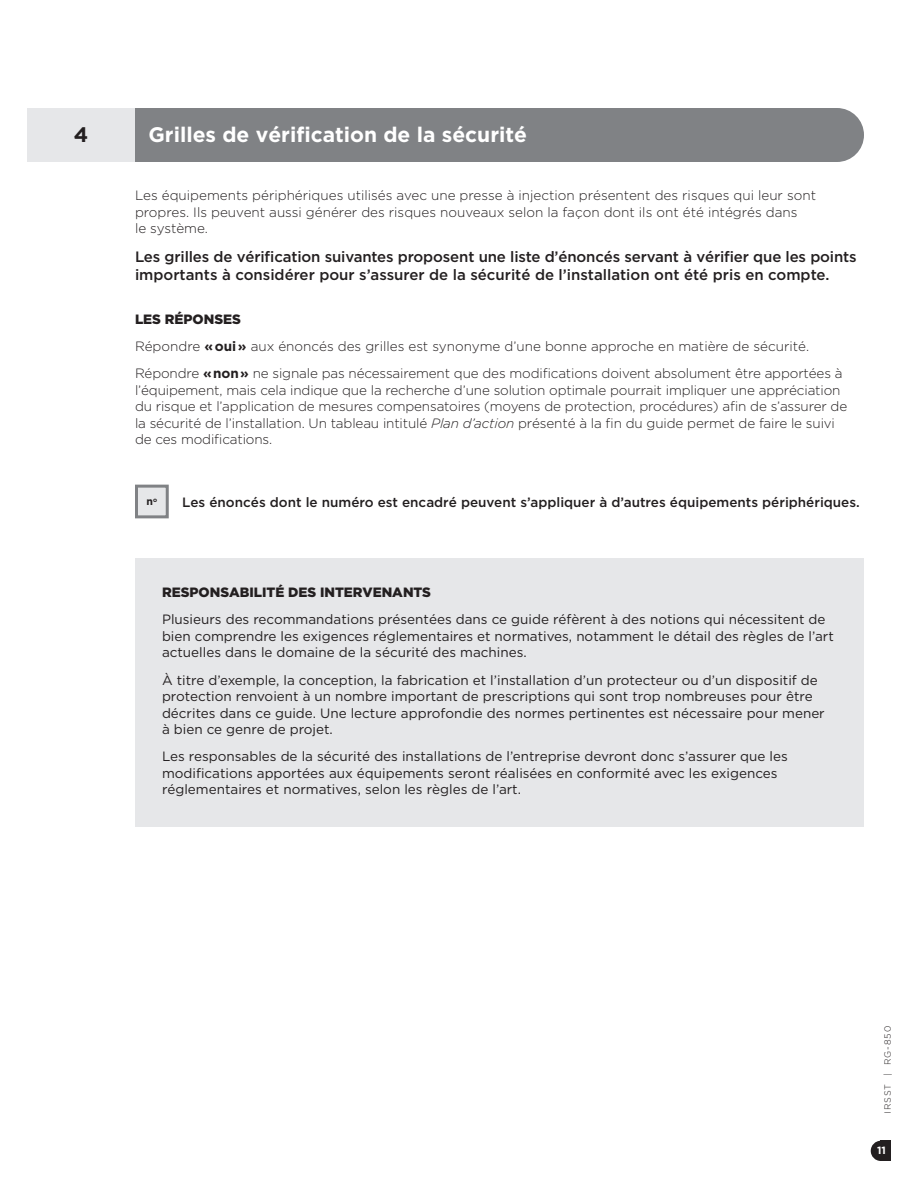
<style>
.page{position:relative;width:918px;height:1188px;background:#fff}
.page>*{position:absolute;margin:0;border:0;box-sizing:border-box;transform-origin:0 0}
.t1{font:700 21px "Gotham HTF";color:#fff}
.t2{font:700 21px "Gotham HTF";color:#231f20}
.t3{font:500 15px/18px "Gotham HTF";letter-spacing:-.01em;color:#231f20}
.t4{font:13.5px/16.5px "Gotham HTF";color:#231f20}
.t5{font:300 13.5px/16.5px "Gotham HTF";letter-spacing:-.01em;color:#231f20}
.t6{font:500 13.5px "Gotham HTF";color:#231f20}
.t7{font:900 13.5px "Gotham HTF";color:#231f20}
.t8{font:700 10.5px "Gotham HTF";color:#fff}
.t9{font:700 10.5px "Gotham HTF";color:#231f20}
.t10{font:300 9px "Gotham HTF";letter-spacing:.1em;color:#231f20}
.t11{font:700 6.15px "Gotham HTF";color:#231f20}
.s1{font-weight:900}
.s2{font-weight:700}
.s3{font-style:italic}
</style>
<div class="page">
<div style="left:881px;top:1141px;width:10px;height:20px;background:#231f20"></div>
<div style="left:871px;top:1141px;width:20px;height:20px;background:#231f20;border-radius:50%"></div>
<div style="left:135px;top:559px;width:729px;height:268px;background:#e6e7e9"></div>
<div style="left:135px;top:108px;width:702px;height:54px;background:#808285"></div>
<div style="left:27px;top:108px;width:108px;height:54px;background:#e6e7e9"></div>
<div style="left:810px;top:108px;width:54px;height:54px;background:#808285;border-radius:50%"></div>
<div style="left:136px;top:486px;width:31px;height:31px;background:#e6e7e9"></div>
<div style="left:135px;top:485px;width:34px;height:33px;border:3px solid #808285"></div>
<h1 class="t2" style="left:74px;top:123px;width:16px">4</h1>
<h1 class="t1" style="left:148px;top:123px;width:380px">Grilles de vérification de la sécurité</h1>
<p class="t5" style="left:135px;top:187px;width:683px">Les équipements périphériques utilisés avec une presse à injection présentent des risques qui leur sont propres. Ils peuvent aussi générer des risques nouveaux selon la façon dont ils ont été intégrés dans<br>le système.</p>
<p class="t3" style="left:135px;top:247px;width:723px">Les grilles de vérification suivantes proposent une liste d’énoncés servant à vérifier que les points importants à considérer pour s’assurer de la sécurité de l’installation ont été pris en compte.</p>
<p class="t5" style="left:135px;top:305px;width:709px;line-height:27.3px"><span class="s1">LES RÉPONSES<br></span>Répondre <span class="s2">«oui»</span> aux énoncés des grilles est synonyme d’une bonne approche en matière de sécurité.<br>Répondre <span class="s2">«non»</span> ne signale pas nécessairement que des modifications doivent absolument être apportées à</p>
<p class="t5" style="left:135px;top:381px;width:714px">l’équipement, mais cela indique que la recherche d’une solution optimale pourrait impliquer une appréciation du risque et l’application de mesures compensatoires (moyens de protection, procédures) afin de s’assurer de la sécurité de l’installation. Un tableau intitulé <span class="s3">Plan d’action</span> présenté à la fin du guide permet de faire le suivi de ces modifications.</p>
<p class="t9" style="left:147px;top:495px;width:8px">n</p>
<p class="t6" style="left:182px;top:495px;width:679px">Les énoncés dont le numéro est encadré peuvent s’appliquer à d’autres équipements périphériques.</p>
<p class="t11" style="left:153px;top:496px;width:6px">o</p>
<p class="t7" style="left:162px;top:585px;width:271px">RESPONSABILITÉ DES INTERVENANTS</p>
<p class="t4" style="left:162px;top:611px;width:673px">Plusieurs des recommandations présentées dans ce guide réfèrent à des notions qui nécessitent de bien comprendre les exigences réglementaires et normatives, notamment le détail des règles de l’art actuelles dans le domaine de la sécurité des machines.</p>
<p class="t4" style="left:162px;top:671px;width:664px">À titre d’exemple, la conception, la fabrication et l’installation d’un protecteur ou d’un dispositif de protection renvoient à un nombre important de prescriptions qui sont trop nombreuses pour être décrites dans ce guide. Une lecture approfondie des normes pertinentes est nécessaire pour mener à bien ce genre de projet.</p>
<p class="t4" style="left:162px;top:748px;width:627px">Les responsables de la sécurité des installations de l’entreprise devront donc s’assurer que les modifications apportées aux équipements seront réalisées en conformité avec les exigences réglementaires et normatives, selon les règles de l’art.</p>
<p class="t10" style="left:883px;top:1114px;width:89px;rotate:-90deg">IRSST | RG-850</p>
<p class="t8" style="left:877px;top:1145px;width:10px">11</p>
</div>
